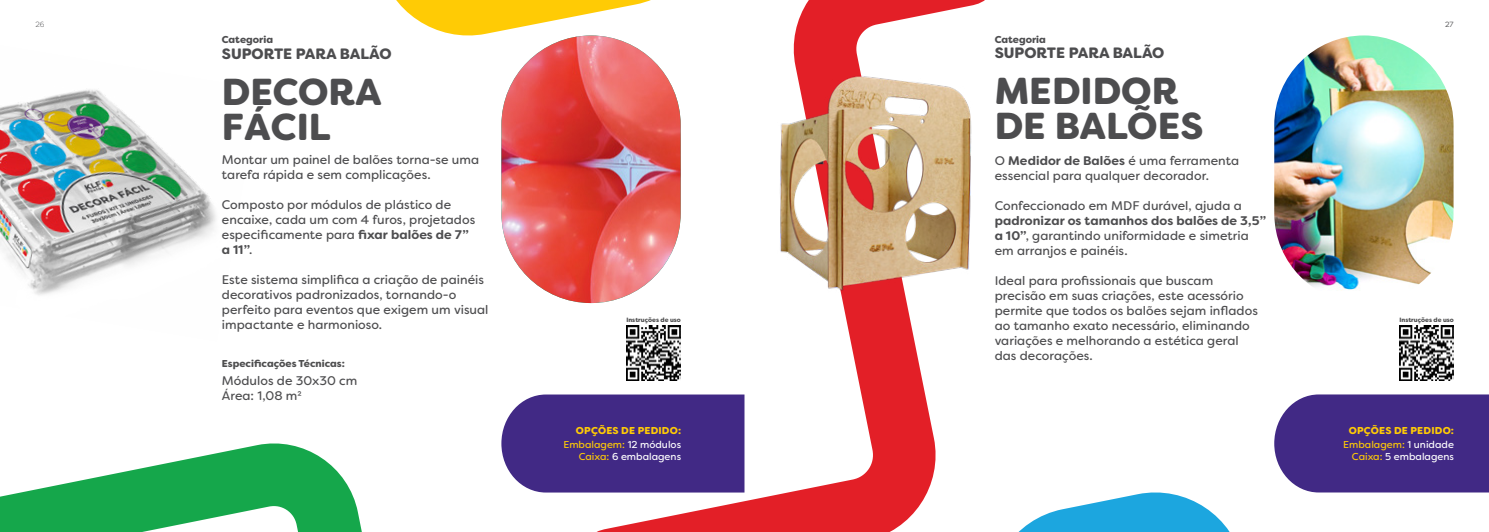
<style>
.page{position:relative;width:1489px;height:532px;background:#fff}
.page>*{position:absolute;margin:0;border:0;box-sizing:border-box;transform-origin:0 0}
.t1{font:900 37.5px/35px "Filson Soft";color:#4d4d4f}
.t2{font:900 15px "Filson Soft";color:#4d4d4f}
.t3{font:12.5px/15px "Filson Soft";color:#4d4d4f}
.t4{font:10px/12px "Filson Soft";color:#fff;text-align:right}
.t5{font:900 10px "Filson Soft";letter-spacing:.02em;color:#ffcb05}
.t6{font:900 10px "Filson Soft";color:#4e4e4f}
.t7{font:900 10px "Filson Soft";color:#4d4d4f}
.t8{font:300 7.5px "Filson Soft";color:#4d4d4f}
.t9{font:7.5px "Filson Soft";color:#4d4d4f}
.t10{font:900 6.25px "Filson Soft";color:#4e4e4f}
.s1{font-weight:700}
.s2{color:#ffcb05}
</style>
<div class="page">
<svg style="left:1040px;top:492px;width:276px;height:39px"></svg>
<svg style="left:538px;top:0;width:502px;height:531px"></svg>
<svg style="left:0;top:443px;width:362px;height:88px"></svg>
<img style="left:734px;top:67px;width:273px;height:238px">
<img style="left:0;top:89px;width:216px;height:206px">
<div style="left:501px;top:394px;width:243px;height:98px;background:#412985"></div>
<div style="left:1274px;top:394px;width:214px;height:98px;background:#412985"></div>
<img style="left:501px;top:35px;width:179px;height:268px;border-radius:90px">
<img style="left:1274px;top:35px;width:179px;height:268px;border-radius:90px">
<img style="left:626px;top:326px;width:55px;height:54px">
<img style="left:1399px;top:326px;width:54px;height:54px">
<svg style="left:396px;top:0;width:339px;height:62px"></svg>
<p class="t8" style="left:35px;top:19px;width:11px">26</p>
<p class="t9" style="left:1444px;top:19px;width:10px">27</p>
<p class="t7" style="left:222px;top:33px;width:53px">Categoria</p>
<p class="t2" style="left:222px;top:44px;width:171px">SUPORTE PARA BALÃO</p>
<h1 class="t1" style="left:222px;top:74px;width:161px">DECORA<br>FÁCIL</h1>
<p class="t3" style="left:222px;top:152px;width:259px">Montar um painel de balões torna-se uma tarefa rápida e sem complicações.</p>
<p class="t3" style="left:222px;top:197px;width:255px">Composto por módulos de plástico de encaixe, cada um com 4 furos, projetados especificamente para <span class="s1">fixar balões de 7” a 11”</span>.</p>
<p class="t3" style="left:222px;top:272px;width:268px">Este sistema simplifica a criação de painéis decorativos padronizados, tornando-o perfeito para eventos que exigem um visual impactante e harmonioso.</p>
<p class="t6" style="left:222px;top:357px;width:124px">Especificações Técnicas:</p>
<p class="t3" style="left:222px;top:373px;width:137px">Módulos de 30x30 cm<br>Área: 1,08 m2</p>
<p class="t7" style="left:994px;top:33px;width:53px">Categoria</p>
<p class="t2" style="left:994px;top:43px;width:171px">SUPORTE PARA BALÃO</p>
<h1 class="t1" style="left:994px;top:74px;width:210px">MEDIDOR<br>DE BALÕES</h1>
<p class="t3" style="left:994px;top:153px;width:246px">O <span class="s1">Medidor de Balões</span> é uma ferramenta essencial para qualquer decorador.</p>
<p class="t3" style="left:994px;top:198px;width:248px">Confeccionado em MDF durável, ajuda a</p>
<p class="t3" style="left:994px;top:213px;width:273px"><span class="s1">padronizar os tamanhos dos balões de 3,5” a 10”</span>, garantindo uniformidade e simetria em arranjos e painéis.</p>
<p class="t3" style="left:994px;top:273px;width:265px">Ideal para profissionais que buscam precisão em suas criações, este acessório permite que todos os balões sejam inflados ao tamanho exato necessário, eliminando variações e melhorando a estética geral das decorações.</p>
<p class="t10" style="left:626px;top:315px;width:56px">Instruções de uso</p>
<p class="t10" style="left:1399px;top:315px;width:56px">Instruções de uso</p>
<p class="t5" style="left:576px;top:424px;width:107px">OPÇÕES DE PEDIDO:</p>
<p class="t4" style="left:563px;top:438px;width:119px"><span class="s2">Embalagem:</span> 12 módulos<br><span class="s2">Caixa:</span> 6 embalagens</p>
<p class="t5" style="left:1348px;top:424px;width:107px">OPÇÕES DE PEDIDO:</p>
<p class="t4" style="left:1343px;top:438px;width:112px"><span class="s2">Embalagem:</span> 1 unidade<br><span class="s2">Caixa:</span> 5 embalagens</p>
</div>
